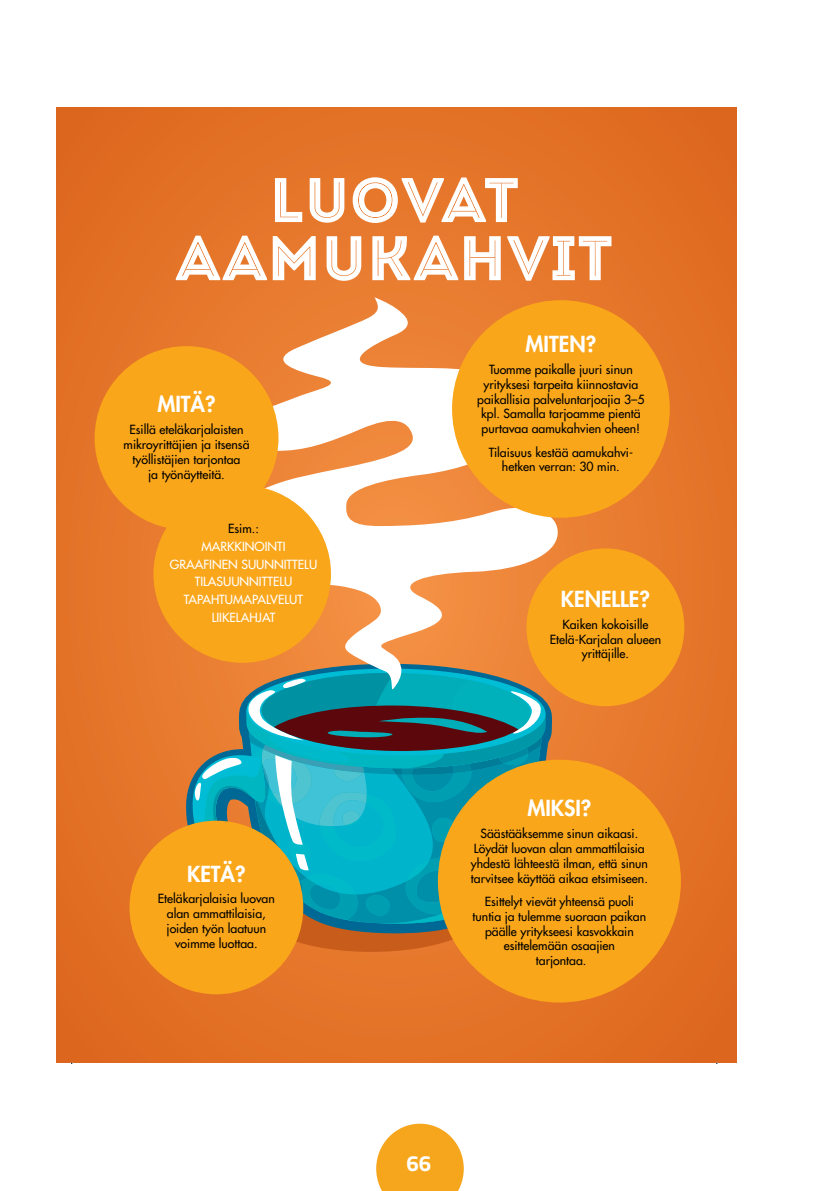
<style>
.page{position:relative;width:840px;height:1191px;background:#fff}
.page>*{position:absolute;margin:0;border:0;box-sizing:border-box;transform-origin:0 0}
.t1{font:62.8px/58.2px "Intro Inline";color:#fff;text-align:center}
.t2{font:700 22px "Titillium Web";color:#fff}
.t3{font:800 21.6px "Futura";color:#fff}
.t4{font:12.2px/14.8px "Futura";color:#000;text-align:center}
.t5{font:12.2px/17.8px "Futura";color:#fff;text-align:center}
</style>
<div class="page">
<svg style="left:376px;top:1123px;width:87px;height:68px"></svg>
<div style="left:57px;top:108px;width:679px;height:954px;background:#e37227"></div>
<div style="left:258px;top:870px;width:226px;height:82px;background:#c85c1a;border-radius:50%"></div>
<svg style="left:185px;top:663px;width:367px;height:270px"></svg>
<svg style="left:191px;top:667px;width:355px;height:257px;background:#2d949e"></svg>
<svg style="left:210px;top:297px;width:348px;height:395px"></svg>
<div style="left:452px;top:300px;width:217px;height:218px;background:#faa61a;border-radius:50%"></div>
<div style="left:129px;top:820px;width:174px;height:174px;background:#faa61a;border-radius:50%"></div>
<div style="left:437px;top:759px;width:243px;height:243px;background:#faa61a;border-radius:50%"></div>
<div style="left:95px;top:346px;width:183px;height:184px;background:#faa61a;border-radius:50%"></div>
<div style="left:153px;top:485px;width:178px;height:178px;background:#faa61a;border-radius:50%"></div>
<div style="left:526px;top:548px;width:158px;height:158px;background:#faa61a;border-radius:50%"></div>
<h1 class="t1" style="left:176px;top:171px;width:438px">LUOVAT<br>AAMUKAHVIT</h1>
<h3 class="t3" style="left:157px;top:391px;width:60px">MITÄ?</h3>
<p class="t4" style="left:123px;top:422px;width:127px">Esillä eteläkarjalaisten mikroyrittäjien ja itsensä työllistäjien tarjontaa<br>ja työnäytteitä.</p>
<p class="t4" style="left:228px;top:521px;width:32px">Esim.:</p>
<p class="t5" style="left:170px;top:537px;width:149px">MARKKINOINTI<br>GRAAFINEN SUUNNITTELU<br>TILASUUNNITTELU<br>TAPAHTUMAPALVELUT<br>LIIKELAHJAT</p>
<h3 class="t3" style="left:187px;top:860px;width:60px">KETÄ?</h3>
<p class="t4" style="left:158px;top:891px;width:118px">Eteläkarjalaisia luovan alan ammattilaisia, joiden työn laatuun voimme luottaa.</p>
<h3 class="t3" style="left:525px;top:331px;width:72px">MITEN?</h3>
<p class="t4" style="left:477px;top:362px;width:169px">Tuomme paikalle juuri sinun yrityksesi tarpeita kiinnostavia paikallisia palveluntarjoajia 3–5 kpl. Samalla tarjoamme pientä purtavaa aamukahvien oheen!</p>
<p class="t4" style="left:488px;top:445px;width:146px">Tilaisuus kestää aamukahvi&shy;hetken verran: 30 min.</p>
<h3 class="t3" style="left:560px;top:585px;width:90px">KENELLE?</h3>
<p class="t4" style="left:549px;top:617px;width:113px">Kaiken kokoisille<br>Etelä-Karjalan alueen yrittäjille.</p>
<h3 class="t3" style="left:527px;top:794px;width:66px">MIKSI?</h3>
<p class="t4" style="left:470px;top:826px;width:179px">Säästääksemme sinun aikaasi.<br>Löydät luovan alan ammattilaisia yhdestä lähteestä ilman, että sinun tarvitsee käyttää aikaa etsimiseen.</p>
<p class="t4" style="left:472px;top:894px;width:175px">Esittelyt vievät yhteensä puoli tuntia ja tulemme suoraan paikan päälle yritykseesi kasvokkain esittelemään osaajien<br>tarjontaa.</p>
<h2 class="t2" style="left:406px;top:1146px;width:26px">66</h2>
</div>
